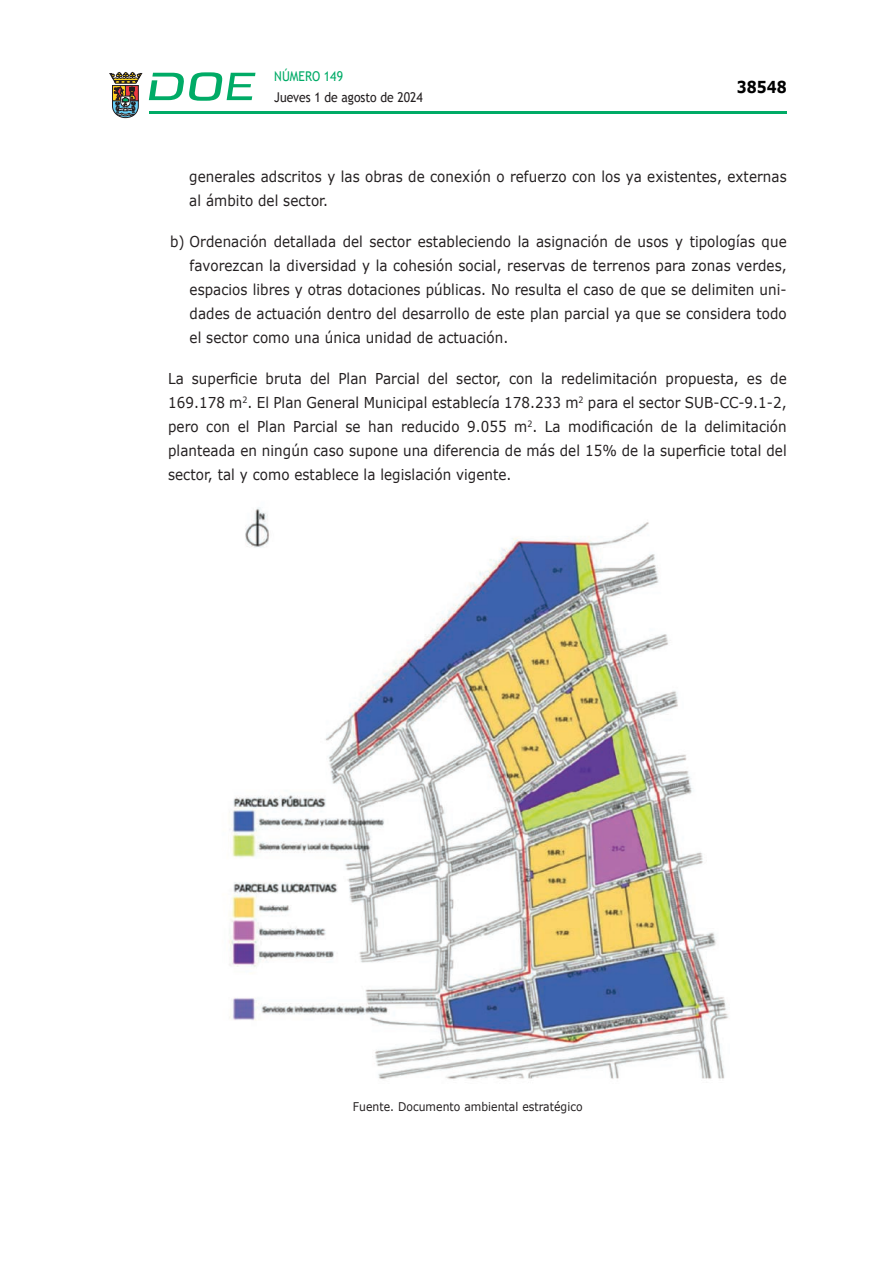
<style>
.page{position:relative;width:893px;height:1263px;background:#fff}
.page>*{position:absolute;margin:0;border:0;box-sizing:border-box;transform-origin:0 0}
.t1{font:700 16.5px "Verdana";color:#000;scale:.85 1}
.CUERPO_DE_TEXTO{font:15px/24px "Verdana";letter-spacing:.005em;color:#231f20;text-align:justify;scale:.9 1}
.t2{font:13.5px "Trebuchet MS";color:#231f20;scale:.9 1}
.t3{font:13.5px "Trebuchet MS";color:#00ab67;scale:.9 1}
.CUERPO_DE_TEXTO-2{font:12px "Verdana";letter-spacing:.005em;color:#231f20;scale:.9 1}
</style>
<div class="page">
<hr style="left:149px;top:111px;width:638px;height:3px;background:#00ab66">
<svg style="left:109px;top:72px;width:33px;height:46px"></svg>
<svg style="left:149px;top:72px;width:106px;height:29px"></svg>
<img style="left:229px;top:507px;width:500px;height:572px">
<p class="t3" style="left:274px;top:67px;width:78px">NÚMERO 149</p>
<p class="t2" style="left:274px;top:88px;width:167px">Jueves 1 de agosto de 2024</p>
<p class="t1" style="left:737px;top:75px;width:60px">38548</p>
<p class="CUERPO_DE_TEXTO" style="left:189px;top:164px;width:665px">generales adscritos y las obras de conexión o refuerzo con los ya existentes, externas al ámbito del sector.</p>
<p class="CUERPO_DE_TEXTO" style="left:190px;top:229px;width:665px;text-indent:-19px">b) Ordenación detallada del sector estableciendo la asignación de usos y tipologías que favorezcan la diversidad y la cohesión social, reservas de terrenos para zonas verdes, espacios libres y otras dotaciones públicas. No resulta el caso de que se delimiten uni&shy;dades de actuación dentro del desarrollo de este plan parcial ya que se considera todo el sector como una única unidad de actuación.</p>
<p class="CUERPO_DE_TEXTO" style="left:168px;top:366px;width:689px">La superficie bruta del Plan Parcial del sector, con la redelimitación propuesta, es de 169.178 m<sup>2</sup>. El Plan General Municipal establecía 178.233 m<sup>2</sup> para el sector SUB-CC-9.1-2, pero con el Plan Parcial se han reducido 9.055 m<sup>2</sup>. La modificación de la delimitación planteada en ningún caso supone una diferencia de más del 15% de la superficie total del sector, tal y como establece la legislación vigente.</p>
<p class="CUERPO_DE_TEXTO-2" style="left:353px;top:1098px;width:257px">Fuente. Documento ambiental estratégico</p>
</div>
